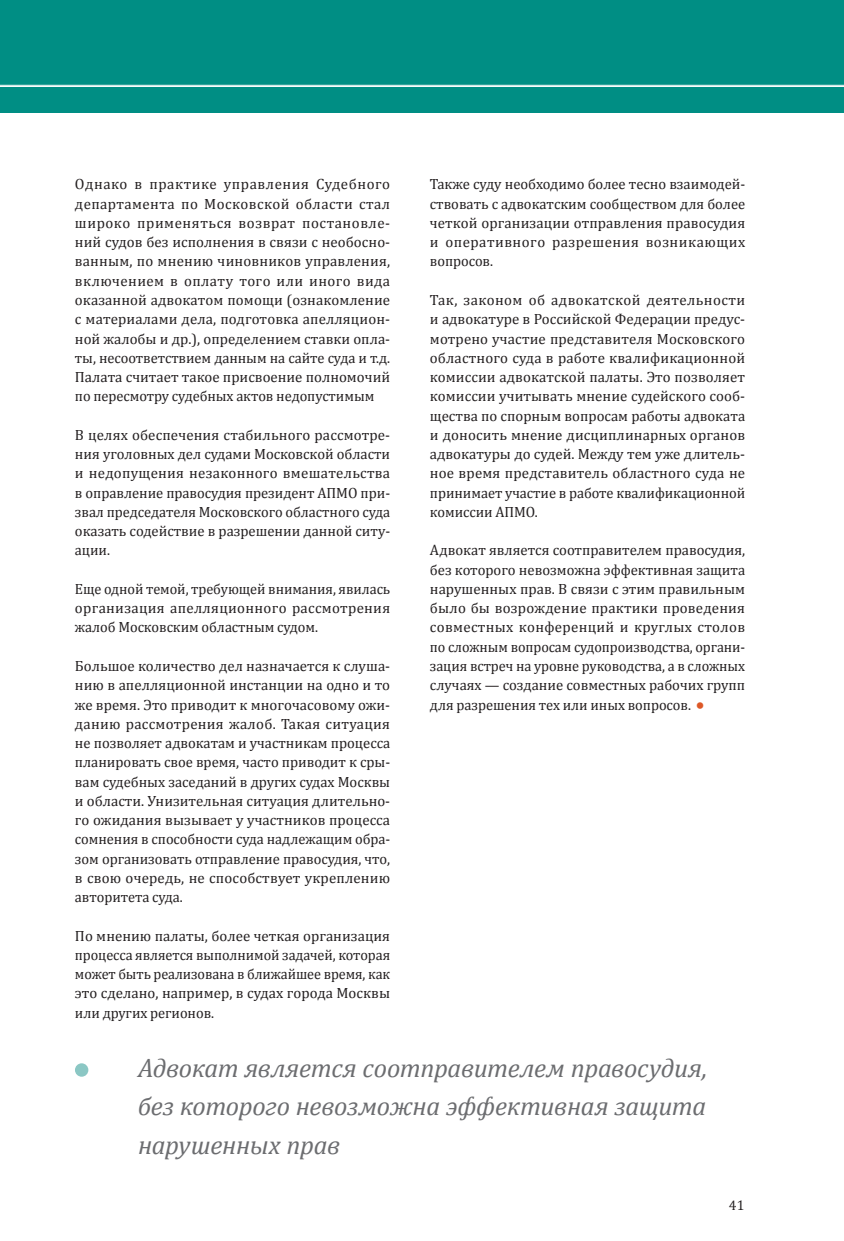
<style>
.page{position:relative;width:844px;height:1241px;background:#fff}
.page>*{position:absolute;margin:0;border:0;box-sizing:border-box;transform-origin:0 0}
.t1{font:italic 26.25px/38.5px "Cambria";letter-spacing:-.015em;color:#6c6d70;text-align:justify}
.t2{font:14.88px/19.2px "Cambria";letter-spacing:-.005em;color:#231f20;text-align:justify}
.t3{font:14.88px/19.2px "Cambria";letter-spacing:-.005em;color:#231f20;text-align:justify;scale:.96 1}
.t4{font:14px "Cambria";color:#231f20}
.s1{font-family:"Octava C";font-weight:700;font-style:italic;color:#dd5827}
</style>
<div class="page">
<div style="left:0;top:0;width:843px;height:113px;background:#008e84"></div>
<hr style="left:0;top:85px;width:843px;height:1px;background:#fff">
<hr style="left:0;top:86px;width:843px;height:1px;background:#fff">
<div style="left:75px;top:1063px;width:13px;height:13px;background:#8bc7c4;border-radius:50%"></div>
<p class="t2" style="left:75px;top:174px;width:317px">Однако в практике управления Судебного департамента по Московской области стал широко применяться возврат постановле&shy;ний судов без исполнения в связи с необосно&shy;ванным, по мнению чиновников управления, включением в оплату того или иного вида оказанной адвокатом помощи (ознакомление с материалами дела, подготовка апелляцион&shy;ной жалобы и др.), определением ставки опла&shy;ты, несоответствием данным на сайте суда и т.д.<br>Палата считает такое присвоение полномочий по пересмотру судебных актов недопустимым</p>
<p class="t2" style="left:75px;top:425px;width:317px">В целях обеспечения стабильного рассмотре&shy;ния уголовных дел судами Московской области и недопущения незаконного вмешательства в оправление правосудия президент АПМО при&shy;звал председателя Московского областного суда оказать содействие в разрешении данной ситу&shy;ации.</p>
<p class="t3" style="left:75px;top:579px;width:330px">Еще одной темой, требующей внимания, явилась организация апелляционного рассмотрения жалоб Московским областным судом.</p>
<p class="t2" style="left:75px;top:656px;width:317px">Большое количество дел назначается к слуша&shy;нию в апелляционной инстанции на одно и то же время. Это приводит к многочасовому ожи&shy;данию рассмотрения жалоб. Такая ситуация не позволяет адвокатам и участникам процесса планировать свое время, часто приводит к сры&shy;вам судебных заседаний в других судах Москвы и области. Унизительная ситуация длительно&shy;го ожидания вызывает у участников процесса сомнения в способности суда надлежащим обра&shy;зом организовать отправление правосудия, что, в свою очередь, не способствует укреплению авторитета суда.</p>
<p class="t2" style="left:75px;top:925px;width:317px">По мнению палаты, более четкая организация процесса является выполнимой задачей, которая может быть реализована в ближайшее время, как это сделано, например, в судах города Москвы или других регионов.</p>
<p class="t2" style="left:430px;top:174px;width:317px">Также суду необходимо более тесно взаимодей&shy;ствовать с адвокатским сообществом для более четкой организации отправления правосудия и оперативного разрешения возникающих вопросов.</p>
<p class="t2" style="left:430px;top:290px;width:317px">Так, законом об адвокатской деятельности и адвокатуре в Российской Федерации предус&shy;мотрено участие представителя Московского областного суда в работе квалификационной комиссии адвокатской палаты. Это позволяет комиссии учитывать мнение судейского сооб&shy;щества по спорным вопросам работы адвоката и доносить мнение дисциплинарных органов адвокатуры до судей. Между тем уже длитель&shy;ное время представитель областного суда не принимает участие в работе квалификационной комиссии АПМО.</p>
<p class="t2" style="left:430px;top:540px;width:317px">Адвокат является соотправителем правосудия, без которого невозможна эффективная защита нарушенных прав. В связи с этим правильным было бы возрождение практики проведения совместных конференций и круглых столов по сложным вопросам судопроизводства, органи&shy;зация встреч на уровне руководства, а в сложных случаях — создание совместных рабочих групп для разрешения тех или иных вопросов. <span class="s1">•</span></p>
<h1 class="t1" style="left:138px;top:1047px;width:570px">Адвокат является соотправителем правосудия, без которого невозможна эффективная защита нарушенных прав</h1>
<p class="t4" style="left:728px;top:1196px;width:17px">41</p>
</div>
